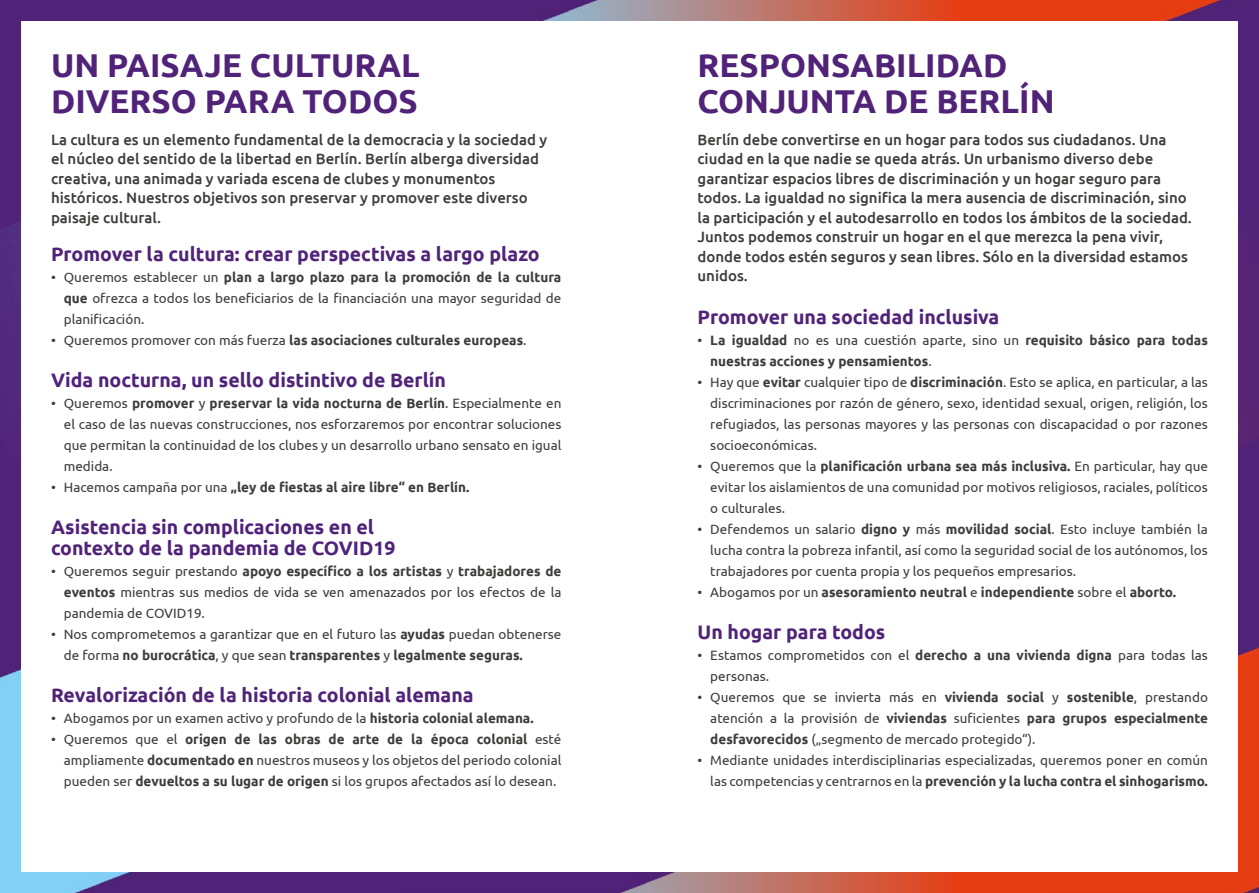
<style>
.page{position:relative;width:1259px;height:893px;background:#fff}
.page>*{position:absolute;margin:0;border:0;box-sizing:border-box;transform-origin:0 0}
.t1{font:700 33px/36px "Ubuntu";color:#502379}
.t2{font:700 19.5px/21px "Ubuntu";color:#502379}
.t3{font:500 15px/19.5px "Ubuntu";color:#3c3c3b}
.t4{font:13.5px/21px "Ubuntu";color:#3c3c3b;text-align:justify}
.t5{font:700 13.5px/21px "Ubuntu";color:#3c3c3b}
.s1{font-weight:700}
.s2{font-weight:400}
</style>
<div class="page">
<img style="left:957px;top:0;width:302px;height:893px">
<img style="left:0;top:0;width:957px;height:893px">
<div style="left:21px;top:21px;width:1216px;height:851px;background:#fff"></div>
<h1 class="t1" style="left:51px;top:46px;width:370px">UN PAISAJE CULTURAL<br>DIVERSO PARA TODOS</h1>
<p class="t3" style="left:51px;top:129px;width:498px">La cultura es un elemento fundamental de la democracia y la sociedad y el núcleo del sentido de la libertad en Berlín. Berlín alberga diversidad creativa, una animada y variada escena de clubes y monumentos históricos. Nuestros objetivos son preservar y promover este diverso paisaje cultural.</p>
<h2 class="t2" style="left:51px;top:243px;width:490px">Promover la cultura: crear perspectivas a largo plazo</h2>
<p class="t4" style="left:64px;top:266px;width:499px;text-indent:-13px">• Queremos establecer un <span class="s1">plan a largo plazo para la promoción de la cultura que</span> ofrezca a todos los beneficiarios de la financiación una mayor seguridad de planificación.</p>
<p class="t5" style="left:51px;top:330px;width:477px"><span class="s2">• Queremos promover con más fuerza</span> las asociaciones culturales europeas<span class="s2">.</span></p>
<h2 class="t2" style="left:51px;top:369px;width:396px">Vida nocturna, un sello distintivo de Berlín</h2>
<p class="t4" style="left:64px;top:392px;width:499px;text-indent:-13px">• Queremos <span class="s1">promover</span> y <span class="s1">preservar la vida nocturna de Berlín</span>. Especialmente en el caso de las nuevas construcciones, nos esforzaremos por encontrar soluciones que permitan la continuidad de los clubes y un desarrollo urbano sensato en igual medida.</p>
<p class="t5" style="left:51px;top:477px;width:420px"><span class="s2">• Hacemos campaña por una</span> „ley de fiestas al aire libre“ en Berlín.</p>
<h2 class="t2" style="left:51px;top:516px;width:346px">Asistencia sin complicaciones en el contexto de la pandemia de COVID19</h2>
<p class="t4" style="left:64px;top:560px;width:499px;text-indent:-13px">• Queremos seguir prestando <span class="s1">apoyo específico a los artistas</span> y <span class="s1">trabajadores de eventos</span> mientras sus medios de vida se ven amenazados por los efectos de la pandemia de COVID19.</p>
<p class="t4" style="left:64px;top:623px;width:499px;text-indent:-13px">• Nos comprometemos a garantizar que en el futuro las <span class="s1">ayudas</span> puedan obtenerse de forma <span class="s1">no burocrática</span>, y que sean <span class="s1">transparentes</span> y <span class="s1">legalmente seguras.</span></p>
<h2 class="t2" style="left:51px;top:684px;width:424px">Revalorización de la historia colonial alemana</h2>
<p class="t4" style="left:51px;top:707px;width:484px">• Abogamos por un examen activo y profundo de la <span class="s1">historia colonial alemana.</span></p>
<p class="t4" style="left:64px;top:728px;width:499px;text-indent:-13px">• Queremos que el <span class="s1">origen de las obras de arte de la época colonial</span> esté ampliamente <span class="s1">documentado en</span> nuestros museos y los objetos del periodo colonial pueden ser <span class="s1">devueltos a su lugar de origen</span> si los grupos afectados así lo desean.</p>
<h1 class="t1" style="left:697px;top:46px;width:358px">RESPONSABILIDAD<br>CONJUNTA DE BERLÍN</h1>
<p class="t3" style="left:697px;top:129px;width:496px">Berlín debe convertirse en un hogar para todos sus ciudadanos. Una ciudad en la que nadie se queda atrás. Un urbanismo diverso debe garantizar espacios libres de discriminación y un hogar seguro para todos. La igualdad no significa la mera ausencia de discriminación, sino la participación y el autodesarrollo en todos los ámbitos de la sociedad.<br>Juntos podemos construir un hogar en el que merezca la pena vivir, donde todos estén seguros y sean libres. Sólo en la diversidad estamos unidos.</p>
<h2 class="t2" style="left:697px;top:306px;width:303px">Promover una sociedad inclusiva</h2>
<p class="t5" style="left:710px;top:330px;width:499px;text-indent:-13px"><span class="s2">•</span> La igualdad <span class="s2">no es una cuestión aparte, sino un</span> requisito básico para todas nuestras acciones y pensamientos<span class="s2">.</span></p>
<p class="t4" style="left:710px;top:371px;width:499px;text-indent:-13px">• Hay que <span class="s1">evitar</span> cualquier tipo de <span class="s1">discriminación</span>. Esto se aplica, en particular, a las discriminaciones por razón de género, sexo, identidad sexual, origen, religión, los refugiados, las personas mayores y las personas con discapacidad o por razones socioeconómicas.</p>
<p class="t4" style="left:710px;top:455px;width:499px;text-indent:-13px">• Queremos que la <span class="s1">planificación urbana sea más inclusiva.</span> En particular, hay que evitar los aislamientos de una comunidad por motivos religiosos, raciales, políticos o culturales.</p>
<p class="t4" style="left:710px;top:518px;width:499px;text-indent:-13px">• Defendemos un salario <span class="s1">digno y</span> más <span class="s1">movilidad social</span>. Esto incluye también la lucha contra la pobreza infantil, así como la seguridad social de los autónomos, los trabajadores por cuenta propia y los pequeños empresarios.</p>
<p class="t5" style="left:697px;top:582px;width:480px"><span class="s2">• Abogamos por un</span> asesoramiento neutral <span class="s2">e</span> independiente <span class="s2">sobre el</span> aborto.</p>
<h2 class="t2" style="left:697px;top:621px;width:189px">Un hogar para todos</h2>
<p class="t4" style="left:710px;top:644px;width:499px;text-indent:-13px">• Estamos comprometidos con el <span class="s1">derecho a una vivienda digna</span> para todas las personas.</p>
<p class="t4" style="left:710px;top:686px;width:499px;text-indent:-13px">• Queremos que se invierta más en <span class="s1">vivienda social</span> y <span class="s1">sostenible</span>, prestando atención a la provisión de <span class="s1">viviendas</span> suficientes <span class="s1">para grupos especialmente desfavorecidos</span> („segmento de mercado protegido“).</p>
<p class="t4" style="left:697px;top:749px;width:512px;text-align:right">• Mediante unidades interdisciplinarias especializadas, queremos poner en común las competencias y centrarnos en la <span class="s1">prevención y la lucha contra el sinhogarismo.</span></p>
</div>
